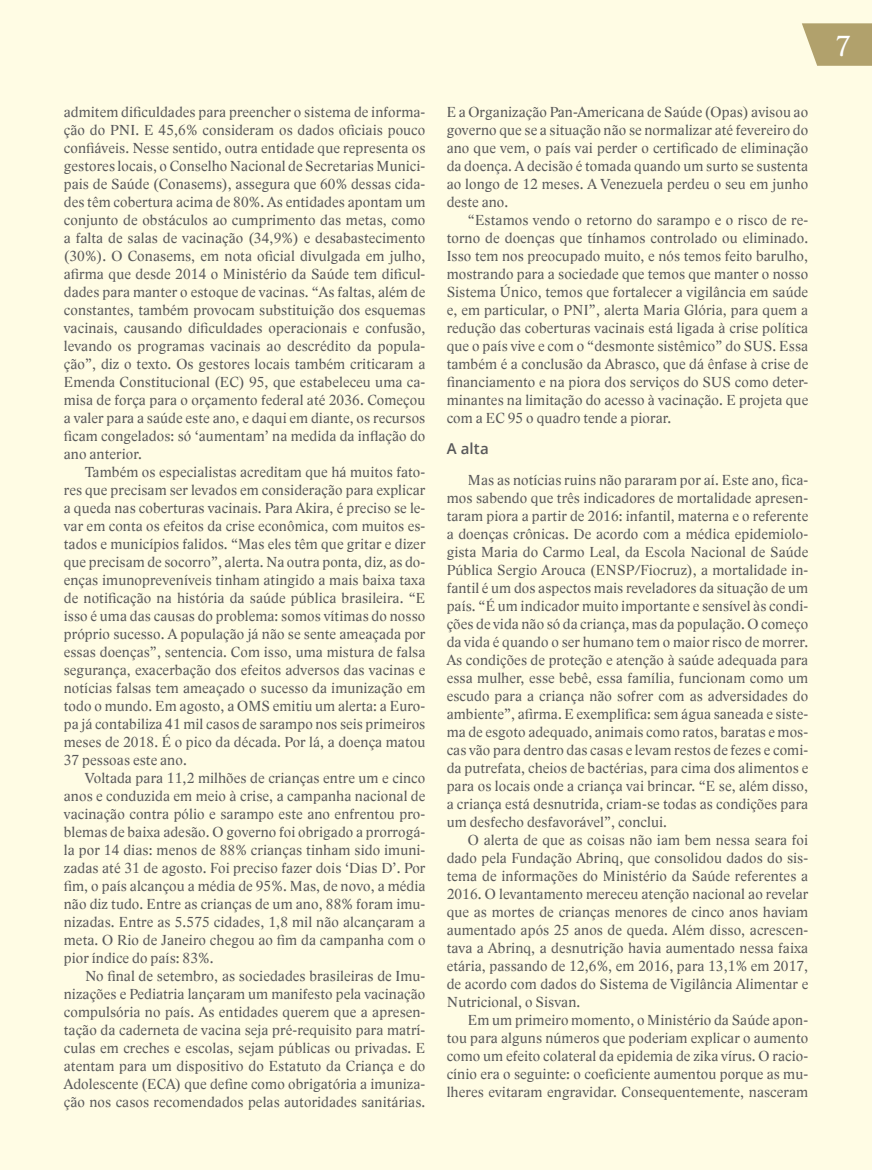
<style>
.page{position:relative;width:872px;height:1170px;background:#fff}
.page>*{position:absolute;margin:0;border:0;box-sizing:border-box;transform-origin:0 0}
.t1{font:30px "Lido STFCE";color:#fff}
.t2{font:15px/18px "Lido STFCE";letter-spacing:.01em;color:#58585a;text-align:justify}
.t3{font:600 15px "Open Sans";color:#58585a}
</style>
<div class="page">
<div style="left:0;top:0;width:872px;height:1169px;background:#fffce4"></div>
<svg style="left:802px;top:23px;width:70px;height:43px;background:#baab7a"></svg>
<p class="t2" style="left:64px;top:103px;width:363px">admitem dificuldades para preencher o sistema de informa&shy;ção do PNI. E 45,6% consideram os dados oficiais pouco confiáveis. Nesse sentido, outra entidade que representa os gestores locais, o Conselho Nacional de Secretarias Munici&shy;pais de Saúde (Conasems), assegura que 60% dessas cida&shy;des têm cobertura acima de 80%. As entidades apontam um conjunto de obstáculos ao cumprimento das metas, como a falta de salas de vacinação (34,9%) e desabastecimento (30%). O Conasems, em nota oficial divulgada em julho, afirma que desde 2014 o Ministério da Saúde tem dificul&shy;dades para manter o estoque de vacinas. “As faltas, além de constantes, também provocam substituição dos esquemas vacinais, causando dificuldades operacionais e confusão, levando os programas vacinais ao descrédito da popula&shy;ção”, diz o texto. Os gestores locais também criticaram a Emenda Constitucional (EC) 95, que estabeleceu uma ca&shy;misa de força para o orçamento federal até 2036. Começou a valer para a saúde este ano, e daqui em diante, os recursos ficam congelados: só ‘aumentam’ na medida da inflação do ano anterior.</p>
<p class="t2" style="left:64px;top:463px;width:363px;text-indent:21px">Também os especialistas acreditam que há muitos fato&shy;res que precisam ser levados em consideração para explicar a queda nas coberturas vacinais. Para Akira, é preciso se le&shy;var em conta os efeitos da crise econômica, com muitos es&shy;tados e municípios falidos. “Mas eles têm que gritar e dizer que precisam de socorro”, alerta. Na outra ponta, diz, as do&shy;enças imunopreveníveis tinham atingido a mais baixa taxa de notificação na história da saúde pública brasileira. “E isso é uma das causas do problema: somos vítimas do nosso próprio sucesso. A população já não se sente ameaçada por essas doenças”, sentencia. Com isso, uma mistura de falsa segurança, exacerbação dos efeitos adversos das vacinas e notícias falsas tem ameaçado o sucesso da imunização em todo o mundo. Em agosto, a OMS emitiu um alerta: a Euro&shy;pa já contabiliza 41 mil casos de sarampo nos seis primeiros meses de 2018. É o pico da década. Por lá, a doença matou 37 pessoas este ano.</p>
<p class="t2" style="left:64px;top:769px;width:363px;text-indent:21px">Voltada para 11,2 milhões de crianças entre um e cinco anos e conduzida em meio à crise, a campanha nacional de vacinação contra pólio e sarampo este ano enfrentou pro&shy;blemas de baixa adesão. O governo foi obrigado a prorrogá&shy;la por 14 dias: menos de 88% crianças tinham sido imuni&shy;zadas até 31 de agosto. Foi preciso fazer dois ‘Dias D’. Por fim, o país alcançou a média de 95%. Mas, de novo, a média não diz tudo. Entre as crianças de um ano, 88% foram imu&shy;nizadas. Entre as 5.575 cidades, 1,8 mil não alcançaram a meta. O Rio de Janeiro chegou ao fim da campanha com o pior índice do país: 83%.</p>
<p class="t2" style="left:64px;top:967px;width:363px;text-indent:21px">No final de setembro, as sociedades brasileiras de Imu&shy;nizações e Pediatria lançaram um manifesto pela vacinação compulsória no país. As entidades querem que a apresen&shy;tação da caderneta de vacina seja pré-requisito para matrí&shy;culas em creches e escolas, sejam públicas ou privadas. E atentam para um dispositivo do Estatuto da Criança e do Adolescente (ECA) que define como obrigatória a imuniza&shy;ção nos casos recomendados pelas autoridades sanitárias.</p>
<p class="t2" style="left:446px;top:103px;width:363px">E a Organização Pan-Americana de Saúde (Opas) avisou ao governo que se a situação não se normalizar até fevereiro do ano que vem, o país vai perder o certificado de eliminação da doença. A decisão é tomada quando um surto se sustenta ao longo de 12 meses. A Venezuela perdeu o seu em junho deste ano.</p>
<p class="t2" style="left:446px;top:211px;width:363px;text-indent:21px">“Estamos vendo o retorno do sarampo e o risco de re&shy;torno de doenças que tínhamos controlado ou eliminado.<br>Isso tem nos preocupado muito, e nós temos feito barulho, mostrando para a sociedade que temos que manter o nosso Sistema Único, temos que fortalecer a vigilância em saúde e, em particular, o PNI”, alerta Maria Glória, para quem a redução das coberturas vacinais está ligada à crise política que o país vive e com o “desmonte sistêmico” do SUS. Essa também é a conclusão da Abrasco, que dá ênfase à crise de financiamento e na piora dos serviços do SUS como deter&shy;minantes na limitação do acesso à vacinação. E projeta que com a EC 95 o quadro tende a piorar.</p>
<p class="t3" style="left:446px;top:438px;width:44px">A alta</p>
<p class="t2" style="left:446px;top:470px;width:363px;text-indent:21px">Mas as notícias ruins não pararam por aí. Este ano, fica&shy;mos sabendo que três indicadores de mortalidade apresen&shy;taram piora a partir de 2016: infantil, materna e o referente a doenças crônicas. De acordo com a médica epidemiolo&shy;gista Maria do Carmo Leal, da Escola Nacional de Saúde Pública Sergio Arouca (ENSP/Fiocruz), a mortalidade in&shy;fantil é um dos aspectos mais reveladores da situação de um país. “É um indicador muito importante e sensível às condi&shy;ções de vida não só da criança, mas da população. O começo da vida é quando o ser humano tem o maior risco de morrer.<br>As condições de proteção e atenção à saúde adequada para essa mulher, esse bebê, essa família, funcionam como um escudo para a criança não sofrer com as adversidades do ambiente”, afirma. E exemplifica: sem água saneada e siste&shy;ma de esgoto adequado, animais como ratos, baratas e mos&shy;cas vão para dentro das casas e levam restos de fezes e comi&shy;da putrefata, cheios de bactérias, para cima dos alimentos e para os locais onde a criança vai brincar. “E se, além disso, a criança está desnutrida, criam-se todas as condições para um desfecho desfavorável”, conclui.</p>
<p class="t2" style="left:446px;top:830px;width:363px;text-indent:21px">O alerta de que as coisas não iam bem nessa seara foi dado pela Fundação Abrinq, que consolidou dados do sis&shy;tema de informações do Ministério da Saúde referentes a 2016. O levantamento mereceu atenção nacional ao revelar que as mortes de crianças menores de cinco anos haviam aumentado após 25 anos de queda. Além disso, acrescen&shy;tava a Abrinq, a desnutrição havia aumentado nessa faixa etária, passando de 12,6%, em 2016, para 13,1% em 2017, de acordo com dados do Sistema de Vigilância Alimentar e Nutricional, o Sisvan.</p>
<p class="t2" style="left:446px;top:1010px;width:363px;text-indent:21px">Em um primeiro momento, o Ministério da Saúde apon&shy;tou para alguns números que poderiam explicar o aumento como um efeito colateral da epidemia de zika vírus. O racio&shy;cínio era o seguinte: o coeficiente aumentou porque as mu&shy;lheres evitaram engravidar. Consequentemente, nasceram</p>
<h1 class="t1" style="left:835px;top:28px;width:17px">7</h1>
</div>
